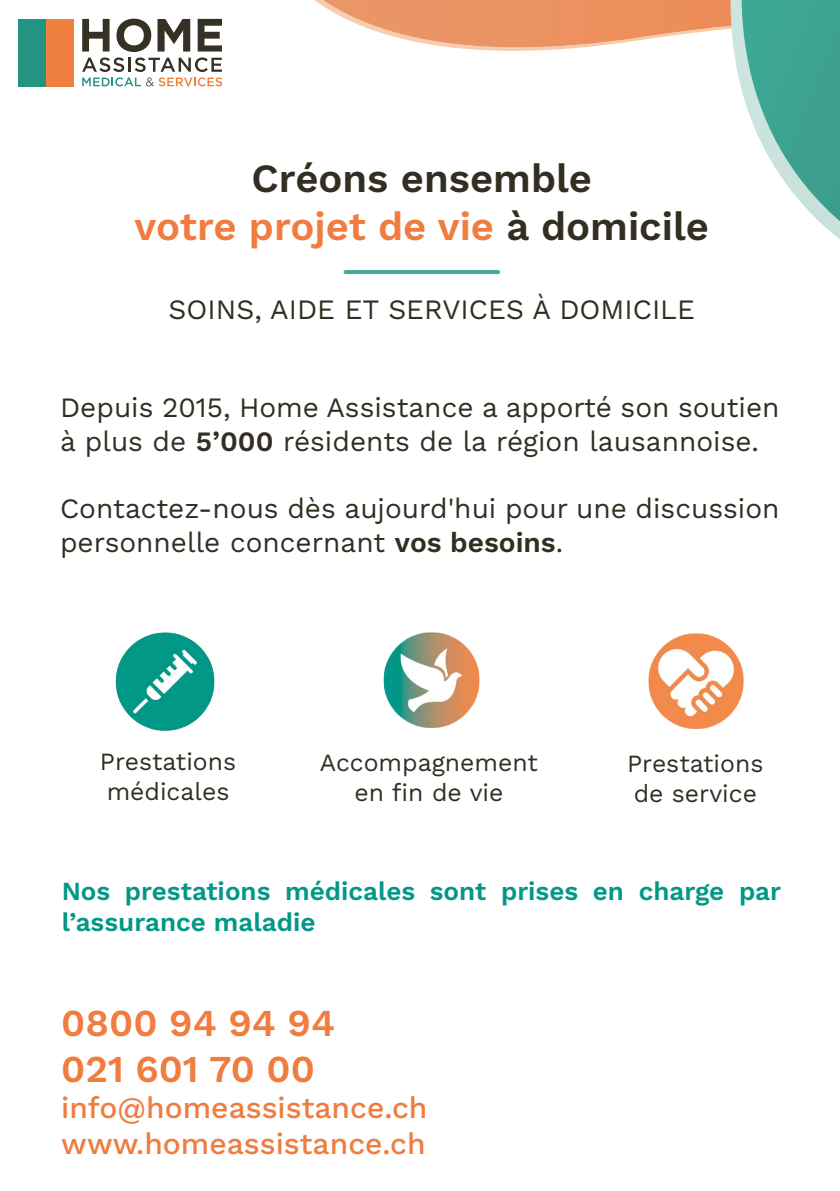
<style>
.page{position:relative;width:840px;height:1191px;background:#fff}
.page>*{position:absolute;margin:0;border:0;box-sizing:border-box;transform-origin:0 0}
.t1{font:600 40px/48px "Work Sans";color:#322e22;text-align:center}
.t2{font:600 38px/45.6px "Work Sans";color:#f07c40}
.t3{font:500 30px/36px "Work Sans";color:#f07c40}
.t4{font:28px/33.6px "Work Sans";color:#322e22}
.t5{font:600 26px/31.2px "Work Sans";color:#009886}
.t6{font:24.8px/29.6px "Work Sans";color:#322e22}
.s1{color:#f07c40}
.s2{font-weight:600}
</style>
<div class="page">
<svg style="left:82px;top:18px;width:140px;height:68px"></svg>
<div style="left:18px;top:19px;width:28px;height:67px;background:#249482"></div>
<div style="left:46px;top:19px;width:27px;height:67px;background:#f08040"></div>
<hr style="left:345px;top:270px;width:153px;height:4px;background:#3fad9b">
<img style="left:383px;top:632px;width:97px;height:96px">
<img style="left:648px;top:633px;width:96px;height:96px">
<img style="left:115px;top:632px;width:100px;height:99px">
<svg style="left:314px;top:0;width:526px;height:239px"></svg>
<h1 class="t1" style="left:134px;top:152px;width:576px">Créons ensemble<br><span class="s1">votre projet de vie</span> à domicile</h1>
<p class="t4" style="left:168px;top:292px;width:527px">SOINS, AIDE ET SERVICES À DOMICILE</p>
<p class="t4" style="left:60px;top:390px;width:720px">Depuis 2015, Home Assistance a apporté son soutien à plus de <span class="s2">5’000</span> résidents de la région lausannoise.</p>
<p class="t4" style="left:60px;top:490px;width:720px">Contactez-nous dès aujourd'hui pour une discussion personnelle concernant <span class="s2">vos besoins</span>.</p>
<p class="t6" style="left:100px;top:745px;width:138px">Prestations médicales</p>
<p class="t6" style="left:320px;top:747px;width:219px;text-align:center">Accompagnement en fin de vie</p>
<p class="t6" style="left:627px;top:747px;width:138px">Prestations de service</p>
<p class="t5" style="left:62px;top:874px;width:720px">Nos prestations médicales sont prises en charge par l’assurance maladie</p>
<h2 class="t2" style="left:61px;top:999px;width:275px">0800 94 94 94<br>021 601 70 00</h2>
<p class="t3" style="left:61px;top:1088px;width:367px">info@homeassistance.ch www.homeassistance.ch</p>
</div>
